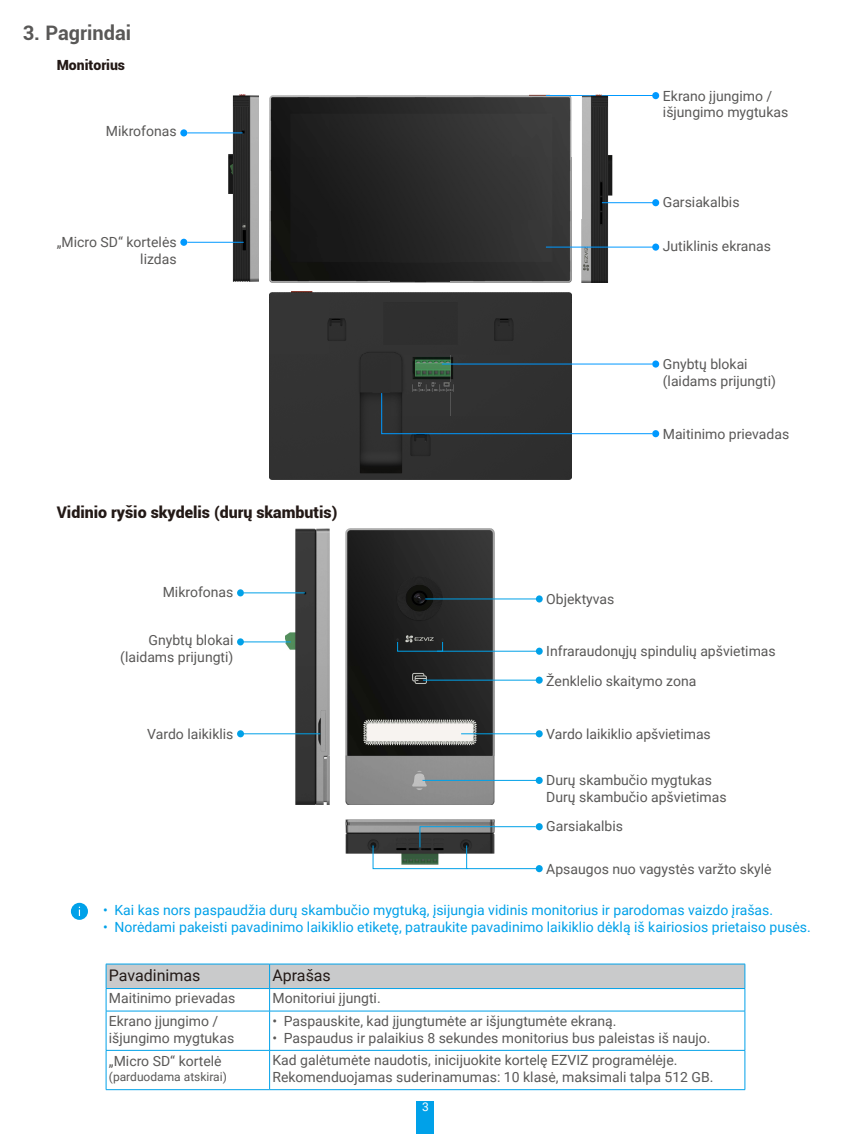
<style>
.page{position:relative;width:851px;height:1134px;background:#fff}
.page>*{position:absolute;margin:0;border:0;box-sizing:border-box;transform-origin:0 0}
.t1{font:700 20px "Roboto";color:#595857}
.t2{font:900 16px "Roboto";color:#231916}
.t3{font:16px "Roboto";color:#231916}
.t4{font:14px/16.8px "Roboto";color:#595857}
.t5{font:14px "Roboto";color:#00a1e9}
.t6{font:900 14px "Roboto";color:#231916}
.t7{font:12px "Roboto";color:#595857}
.t8{font:12px "Roboto";color:#fff}
</style>
<div class="page">
<div style="left:417px;top:1101px;width:17px;height:33px;background:#00a1e9"></div>
<div style="left:269px;top:293px;width:61px;height:186px;background:#333"></div>
<img style="left:269px;top:354px;width:1px;height:63px">
<img style="left:330px;top:354px;width:242px;height:63px">
<div style="left:270px;top:292px;width:301px;height:63px;background:#323232"></div>
<div style="left:270px;top:417px;width:301px;height:63px;background:#303030"></div>
<img style="left:413px;top:382px;width:40px;height:9px">
<img style="left:269px;top:95px;width:302px;height:188px">
<div style="left:652px;top:244px;width:7px;height:7px;background:#09f;border-radius:50%"></div>
<div style="left:652px;top:92px;width:7px;height:7px;background:#09f;border-radius:50%"></div>
<hr style="left:546px;top:95px;width:107px;height:1px;background:#09f">
<div style="left:652px;top:360px;width:7px;height:8px;background:#09f;border-radius:50%"></div>
<hr style="left:442px;top:364px;width:210px;height:1px;background:#09f">
<div style="left:652px;top:430px;width:7px;height:7px;background:#09f;border-radius:50%"></div>
<svg style="left:381px;top:393px;width:271px;height:41px"></svg>
<div style="left:180px;top:129px;width:7px;height:7px;background:#09f;border-radius:50%"></div>
<img style="left:228px;top:94px;width:31px;height:187px">
<img style="left:582px;top:94px;width:30px;height:189px">
<img style="left:582px;top:95px;width:30px;height:1px">
<hr style="left:187px;top:133px;width:55px;height:1px;background:#09f">
<div style="left:180px;top:239px;width:7px;height:7px;background:#09f;border-radius:50%"></div>
<hr style="left:187px;top:242px;width:57px;height:1px;background:#09f">
<div style="left:652px;top:199px;width:7px;height:7px;background:#09f;border-radius:50%"></div>
<hr style="left:601px;top:202px;width:54px;height:1px;background:#09f">
<hr style="left:546px;top:247px;width:107px;height:1px;background:#09f">
<img style="left:345px;top:529px;width:149px;height:276px">
<div style="left:536px;top:595px;width:6px;height:7px;background:#00a1e8;border-radius:50%"></div>
<hr style="left:425px;top:599px;width:112px;height:1px;background:#00a1e8">
<div style="left:536px;top:648px;width:6px;height:7px;background:#00a1e8;border-radius:50%"></div>
<hr style="left:437px;top:651px;width:100px;height:1px;background:#00a1e8">
<div style="left:535px;top:677px;width:7px;height:7px;background:#00a1e8;border-radius:50%"></div>
<div style="left:535px;top:730px;width:7px;height:7px;background:#00a1e8;border-radius:50%"></div>
<hr style="left:423px;top:680px;width:114px;height:1px;background:#00a1e8">
<hr style="left:461px;top:733px;width:76px;height:1px;background:#00a1e8">
<div style="left:535px;top:777px;width:7px;height:7px;background:#00a1e8;border-radius:50%"></div>
<hr style="left:422px;top:780px;width:115px;height:1px;background:#00a1e8">
<img style="left:285px;top:529px;width:44px;height:276px">
<div style="left:237px;top:589px;width:7px;height:7px;background:#00a1e8;border-radius:50%"></div>
<hr style="left:244px;top:592px;width:61px;height:1px;background:#00a1e8">
<div style="left:237px;top:638px;width:7px;height:7px;background:#00a1e8;border-radius:50%"></div>
<hr style="left:243px;top:641px;width:48px;height:1px;background:#00a1e8">
<div style="left:237px;top:730px;width:7px;height:7px;background:#00a1e8;border-radius:50%"></div>
<hr style="left:244px;top:733px;width:76px;height:1px;background:#00a1e8">
<img style="left:345px;top:820px;width:149px;height:34px">
<div style="left:535px;top:865px;width:7px;height:7px;background:#00a1e8;border-radius:50%"></div>
<div style="left:535px;top:823px;width:7px;height:7px;background:#00a1e8;border-radius:50%"></div>
<svg style="left:372px;top:826px;width:166px;height:43px"></svg>
<div style="left:71px;top:903px;width:17px;height:17px;background:#00a1e9;border-radius:50%"></div>
<svg style="left:106px;top:964px;width:639px;height:47px"></svg>
<hr style="left:106px;top:1011px;width:163px;height:1px;background:#00a1e9">
<hr style="left:106px;top:1011px;width:1px;height:39px;background:#00a1e9">
<hr style="left:269px;top:1011px;width:476px;height:1px;background:#00a1e9">
<hr style="left:269px;top:1011px;width:1px;height:39px;background:#00a1e9">
<hr style="left:744px;top:1011px;width:1px;height:39px;background:#00a1e9">
<hr style="left:106px;top:1050px;width:163px;height:1px;background:#00a1e9">
<hr style="left:106px;top:1050px;width:1px;height:39px;background:#00a1e9">
<hr style="left:269px;top:1050px;width:476px;height:1px;background:#00a1e9">
<hr style="left:269px;top:1050px;width:1px;height:39px;background:#00a1e9">
<hr style="left:744px;top:1050px;width:1px;height:39px;background:#00a1e9">
<hr style="left:106px;top:1089px;width:163px;height:1px;background:#00a1e9">
<hr style="left:269px;top:1089px;width:476px;height:1px;background:#00a1e9">
<h1 class="t1" style="left:23px;top:19px;width:110px">3. Pagrindai</h1>
<p class="t6" style="left:57px;top:55px;width:70px">Monitorius</p>
<p class="t4" style="left:106px;top:122px;width:72px">Mikrofonas</p>
<p class="t4" style="left:57px;top:233px;width:121px;text-align:right">„Micro SD“ kortelės lizdas</p>
<p class="t2" style="left:57px;top:500px;width:282px">Vidinio ryšio skydelis (durų skambutis)</p>
<p class="t4" style="left:163px;top:583px;width:72px">Mikrofonas</p>
<p class="t4" style="left:120px;top:631px;width:115px;text-align:right">Gnybtų blokai (laidams prijungti)</p>
<p class="t4" style="left:147px;top:725px;width:88px">Vardo laikiklis</p>
<p class="t4" style="left:662px;top:87px;width:127px">Ekrano įjungimo / išjungimo mygtukas</p>
<p class="t4" style="left:662px;top:193px;width:78px">Garsiakalbis</p>
<p class="t4" style="left:662px;top:237px;width:110px">Jutiklinis ekranas</p>
<p class="t4" style="left:662px;top:355px;width:115px">Gnybtų blokai (laidams prijungti)</p>
<p class="t4" style="left:662px;top:425px;width:128px">Maitinimo prievadas</p>
<p class="t4" style="left:546px;top:590px;width:70px">Objektyvas</p>
<p class="t4" style="left:546px;top:642px;width:231px">Infraraudonųjų spindulių apšvietimas</p>
<p class="t4" style="left:546px;top:672px;width:151px">Ženklelio skaitymo zona</p>
<p class="t4" style="left:546px;top:725px;width:166px">Vardo laikiklio apšvietimas</p>
<p class="t4" style="left:546px;top:771px;width:182px">Durų skambučio mygtukas<br>Durų skambučio apšvietimas</p>
<p class="t4" style="left:546px;top:817px;width:78px">Garsiakalbis</p>
<p class="t4" style="left:546px;top:860px;width:227px">Apsaugos nuo vagystės varžto skylė</p>
<p class="t5" style="left:103px;top:900px;width:671px">• Kai kas nors paspaudžia durų skambučio mygtuką, įsijungia vidinis monitorius ir parodomas vaizdo įrašas.</p>
<p class="t5" style="left:103px;top:917px;width:709px">• Norėdami pakeisti pavadinimo laikiklio etiketę, patraukite pavadinimo laikiklio dėklą iš kairiosios prietaiso pusės.</p>
<p class="t3" style="left:109px;top:964px;width:93px">Pavadinimas</p>
<p class="t3" style="left:272px;top:964px;width:60px">Aprašas</p>
<p class="t4" style="left:109px;top:989px;width:128px">Maitinimo prievadas</p>
<p class="t4" style="left:272px;top:989px;width:110px">Monitoriui įjungti.</p>
<p class="t4" style="left:109px;top:1012px;width:127px">Ekrano įjungimo / išjungimo mygtukas</p>
<p class="t4" style="left:272px;top:1012px;width:345px">• Paspauskite, kad įjungtumėte ar išjungtumėte ekraną.</p>
<p class="t4" style="left:272px;top:1029px;width:439px">• Paspaudus ir palaikius 8 sekundes monitorius bus paleistas iš naujo.</p>
<p class="t4" style="left:109px;top:1052px;width:114px">„Micro SD“ kortelė</p>
<p class="t7" style="left:109px;top:1068px;width:119px">(parduodama atskirai)</p>
<p class="t4" style="left:272px;top:1051px;width:442px">Kad galėtumėte naudotis, inicijuokite kortelę EZVIZ programėlėje.<br>Rekomenduojamas suderinamumas: 10 klasė, maksimali talpa 512 GB.</p>
<p class="t8" style="left:422px;top:1099px;width:8px">3</p>
</div>
